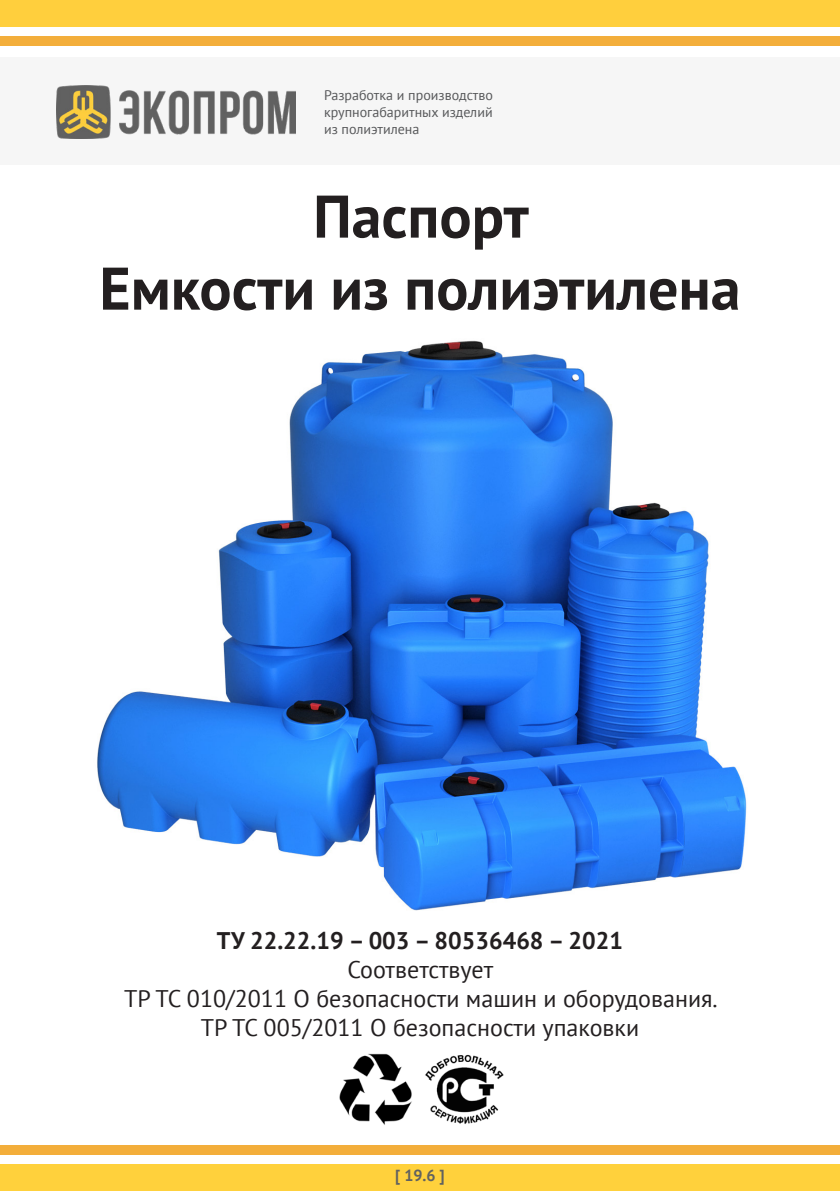
<style>
.page{position:relative;width:840px;height:1191px;background:#fff}
.page>*{position:absolute;margin:0;border:0;box-sizing:border-box;transform-origin:0 0}
.Титульный_заголовок{font:700 60px "PT Sans";color:#231f20}
.ТУ{font:24px "PT Sans";color:#231f20}
.ТУ-2{font:700 24px "PT Sans";color:#231f20}
.Версия{font:700 16px "PT Sans";color:#616260}
.Адресная_строка{font:14px "PT Sans";color:#57585a}
</style>
<div class="page">
<div style="left:0;top:0;width:839px;height:27px;background:#ffcf3d"></div>
<div style="left:0;top:36px;width:839px;height:9px;background:#f3ae3b"></div>
<div style="left:0;top:1164px;width:839px;height:27px;background:#ffd13c"></div>
<div style="left:0;top:1145px;width:839px;height:10px;background:#f3ae3b"></div>
<img style="left:339px;top:1053px;width:73px;height:72px">
<img style="left:425px;top:1054px;width:79px;height:70px">
<img style="left:97px;top:340px;width:650px;height:571px">
<div style="left:0;top:57px;width:839px;height:107px;background:#f6f6f6"></div>
<img style="left:57px;top:86px;width:238px;height:52px">
<p class="Адресная_строка" style="left:324px;top:86px;width:170px">Разработка и производство</p>
<p class="Адресная_строка" style="left:324px;top:103px;width:170px">крупногабаритных изделий</p>
<p class="Адресная_строка" style="left:324px;top:120px;width:97px">из полиэтилена</p>
<p class="Титульный_заголовок" style="left:313px;top:177px;width:217px">Паспорт</p>
<p class="Титульный_заголовок" style="left:99px;top:249px;width:642px">Емкости из полиэтилена</p>
<p class="ТУ-2" style="left:217px;top:924px;width:407px">ТУ 22.22.19 – 003 – 80536468 – 2021</p>
<p class="ТУ" style="left:347px;top:954px;width:147px">Соответствует</p>
<p class="ТУ" style="left:124px;top:982px;width:594px">ТР ТС 010/2011 О безопасности машин и оборудования.</p>
<p class="ТУ" style="left:201px;top:1011px;width:439px">ТР ТС 005/2011 О безопасности упаковки</p>
<p class="Версия" style="left:395px;top:1164px;width:51px">[ 19.6 ]</p>
</div>
